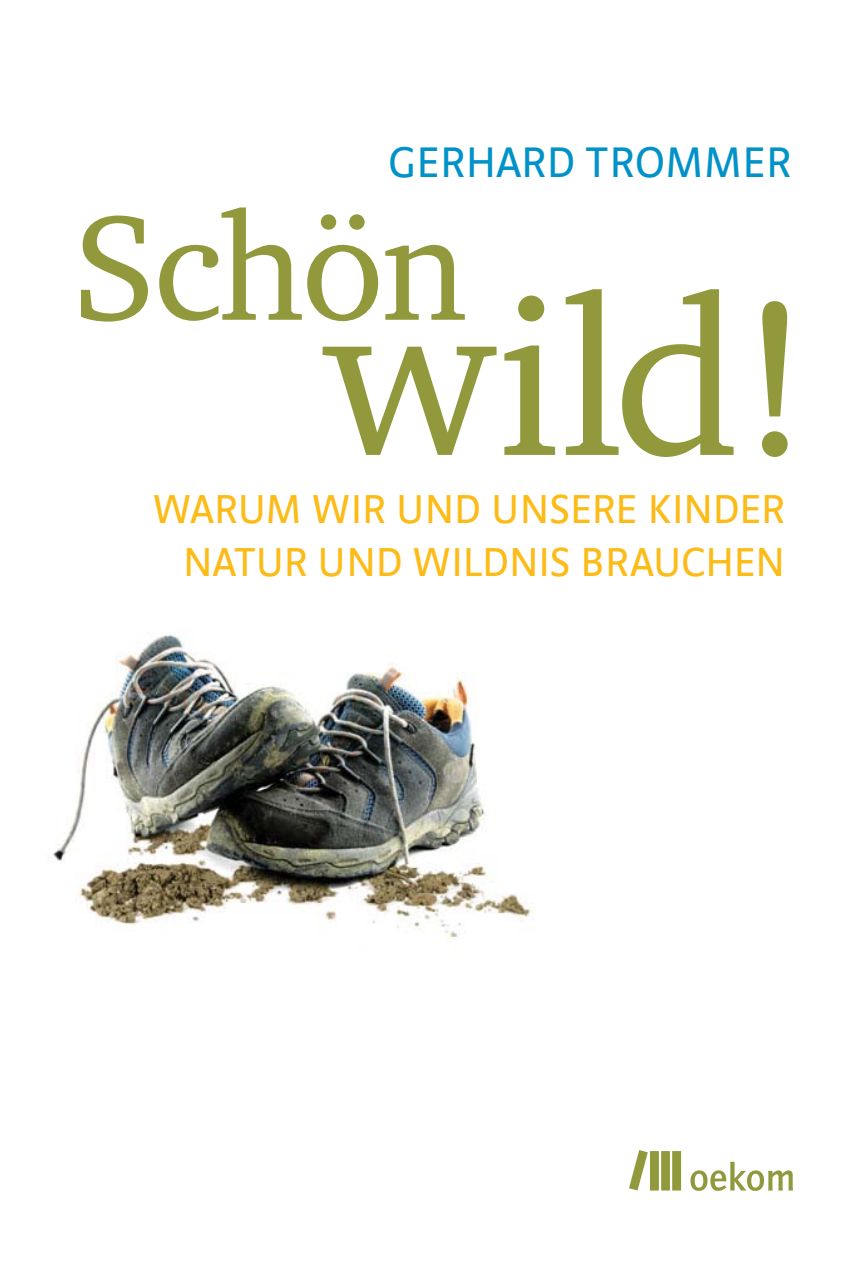
<style>
.page{position:relative;width:855px;height:1276px;background:#fff}
.page>*{position:absolute;margin:0;border:0;box-sizing:border-box;transform-origin:0 0}
.t1{font:225px "Charter IT Cby BT";color:#91993c}
.t2{font:152.5px "Charter IT Cby BT";letter-spacing:-.02em;color:#91993c}
.t3{font:45px "Strada TF";letter-spacing:-.01em;color:#0092c8}
.t4{font:42.5px/52.5px "Strada TF";letter-spacing:-.015em;color:#fcbb16;text-align:right}
</style>
<div class="page">
<img style="left:629px;top:1150px;width:163px;height:41px">
<img style="left:53px;top:634px;width:483px;height:305px">
<p class="t3" style="left:388px;top:135px;width:405px">GERHARD TROMMER</p>
<h2 class="t2" style="left:72px;top:190px;width:397px">Schön</h2>
<h1 class="t1" style="left:323px;top:264px;width:491px">wild!</h1>
<p class="t4" style="left:153px;top:482px;width:634px">WARUM WIR UND UNSERE KINDER<br>NATUR UND WILDNIS BRAUCHEN</p>
</div>
